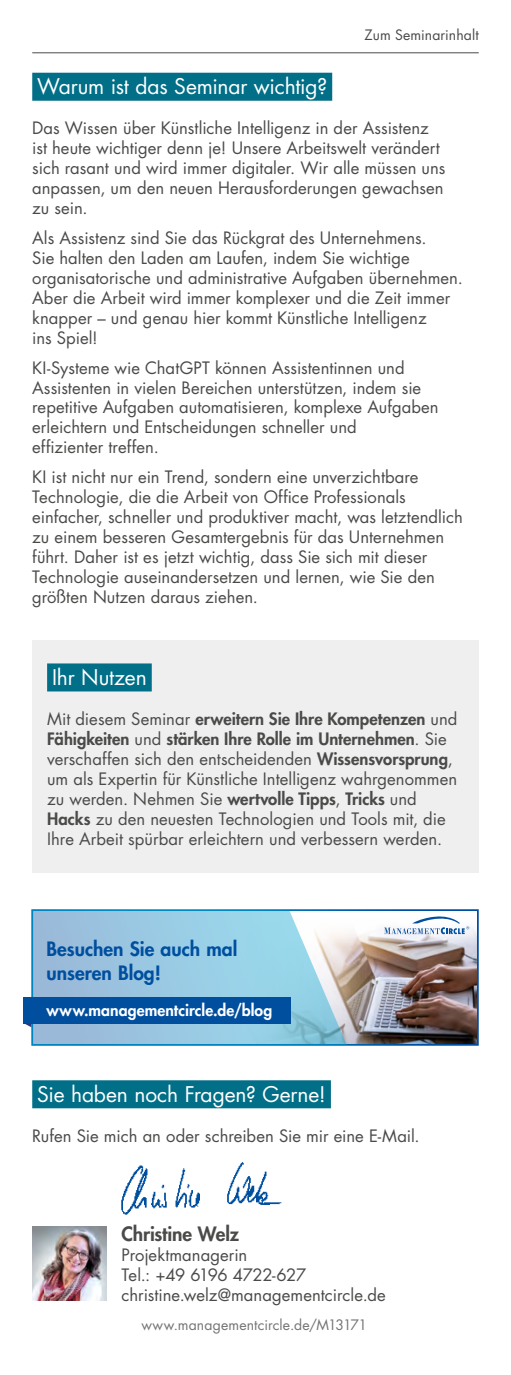
<style>
.page{position:relative;width:511px;height:1375px;background:#fff}
.page>*{position:absolute;margin:0;border:0;box-sizing:border-box;transform-origin:0 0}
.t1{font:21px "Futura Std";letter-spacing:-.01em;color:#fff}
.t2{font:800 19.25px/23.1px "Futura Std";color:#004f9f}
.t3{font:800 19.25px "Futura Std";letter-spacing:-.005em;color:#4a4a49}
.t4{font:16.62px/19.9px "Futura Std";letter-spacing:.005em;color:#4a4a49}
.t5{font:800 15.75px "Futura Std";letter-spacing:.005em;color:#fff}
.t6{font:14px "Futura Std";letter-spacing:.01em;color:#757474}
.t7{font:14px "Futura Std";letter-spacing:.005em;color:#4a4a49}
.s1{font-weight:800}
</style>
<div class="page">
<div style="left:32px;top:73px;width:300px;height:28px;background:#006f87"></div>
<div style="left:32px;top:1080px;width:299px;height:28px;background:#006f87"></div>
<hr style="left:32px;top:52px;width:447px;height:1px;background:#4a4a49">
<div style="left:32px;top:639px;width:447px;height:233px;background:#efefef"></div>
<div style="left:47px;top:663px;width:105px;height:28px;background:#006f87"></div>
<img style="left:347px;top:927px;width:129px;height:115px">
<svg style="left:31px;top:909px;width:316px;height:136px;background:#9bc9e0"></svg>
<div style="left:24px;top:996px;width:267px;height:27px;background:#004f9f"></div>
<svg style="left:24px;top:1023px;width:7px;height:4px"></svg>
<svg style="left:384px;top:916px;width:85px;height:18px"></svg>
<img style="left:32px;top:1226px;width:75px;height:74px">
<img style="left:121px;top:1162px;width:161px;height:53px">
<p class="t7" style="left:365px;top:26px;width:116px">Zum Seminarinhalt</p>
<p class="t1" style="left:37px;top:73px;width:292px">Warum ist das Seminar wichtig?</p>
<p class="t4" style="left:32px;top:118px;width:415px">Das Wissen über Künstliche Intelligenz in der Assistenz ist heute wichtiger denn je! Unsere Arbeitswelt verändert sich rasant und wird immer digitaler. Wir alle müssen uns anpassen, um den neuen Herausforderungen gewachsen zu sein.</p>
<p class="t4" style="left:32px;top:228px;width:432px">Als Assistenz sind Sie das Rückgrat des Unternehmens.<br>Sie halten den Laden am Laufen, indem Sie wichtige organisatorische und administrative Aufgaben übernehmen.<br>Aber die Arbeit wird immer komplexer und die Zeit immer knapper – und genau hier kommt Künstliche Intelligenz<br>ins Spiel!</p>
<p class="t4" style="left:32px;top:357px;width:408px">KI-Systeme wie ChatGPT können Assistentinnen und Assistenten in vielen Bereichen unterstützen, indem sie repetitive Aufgaben automatisieren, komplexe Aufgaben erleichtern und Entscheidungen schneller und<br>effizienter treffen.</p>
<p class="t4" style="left:32px;top:467px;width:432px">KI ist nicht nur ein Trend, sondern eine unverzichtbare Technologie, die die Arbeit von Office Professionals einfacher, schneller und produktiver macht, was letztendlich zu einem besseren Gesamtergebnis für das Unternehmen führt. Daher ist es jetzt wichtig, dass Sie sich mit dieser Technologie auseinandersetzen und lernen, wie Sie den größten Nutzen daraus ziehen.</p>
<p class="t1" style="left:52px;top:663px;width:96px">Ihr Nutzen</p>
<p class="t4" style="left:47px;top:708px;width:412px">Mit diesem Seminar <span class="s1">erweitern Sie Ihre Kompetenzen</span> und <span class="s1">Fähigkeiten</span> und <span class="s1">stärken Ihre Rolle im Unternehmen</span>. Sie verschaffen sich den entscheidenden <span class="s1">Wissensvorsprung</span>, um als Expertin für Künstliche Intelligenz wahrgenommen zu werden. Nehmen Sie <span class="s1">wertvolle Tipps</span>, <span class="s1">Tricks</span> und <span class="s1">Hacks</span> zu den neuesten Technologien und Tools mit, die Ihre Arbeit spürbar erleichtern und verbessern werden.</p>
<p class="t2" style="left:47px;top:937px;width:192px">Besuchen Sie auch mal unseren Blog!</p>
<p class="t5" style="left:47px;top:999px;width:227px">www.managementcircle.de/blog</p>
<p class="t1" style="left:37px;top:1080px;width:290px">Sie haben noch Fragen? Gerne!</p>
<p class="t4" style="left:32px;top:1125px;width:389px">Rufen Sie mich an oder schreiben Sie mir eine E-Mail.</p>
<p class="t3" style="left:122px;top:1221px;width:119px">Christine Welz</p>
<p class="t4" style="left:122px;top:1244px;width:266px">Projektmanagerin<br>Tel.: +49 6196 4722-627 christine.welz@managementcircle.de</p>
<p class="t6" style="left:141px;top:1315px;width:227px">www.managementcircle.de/M13171</p>
</div>
